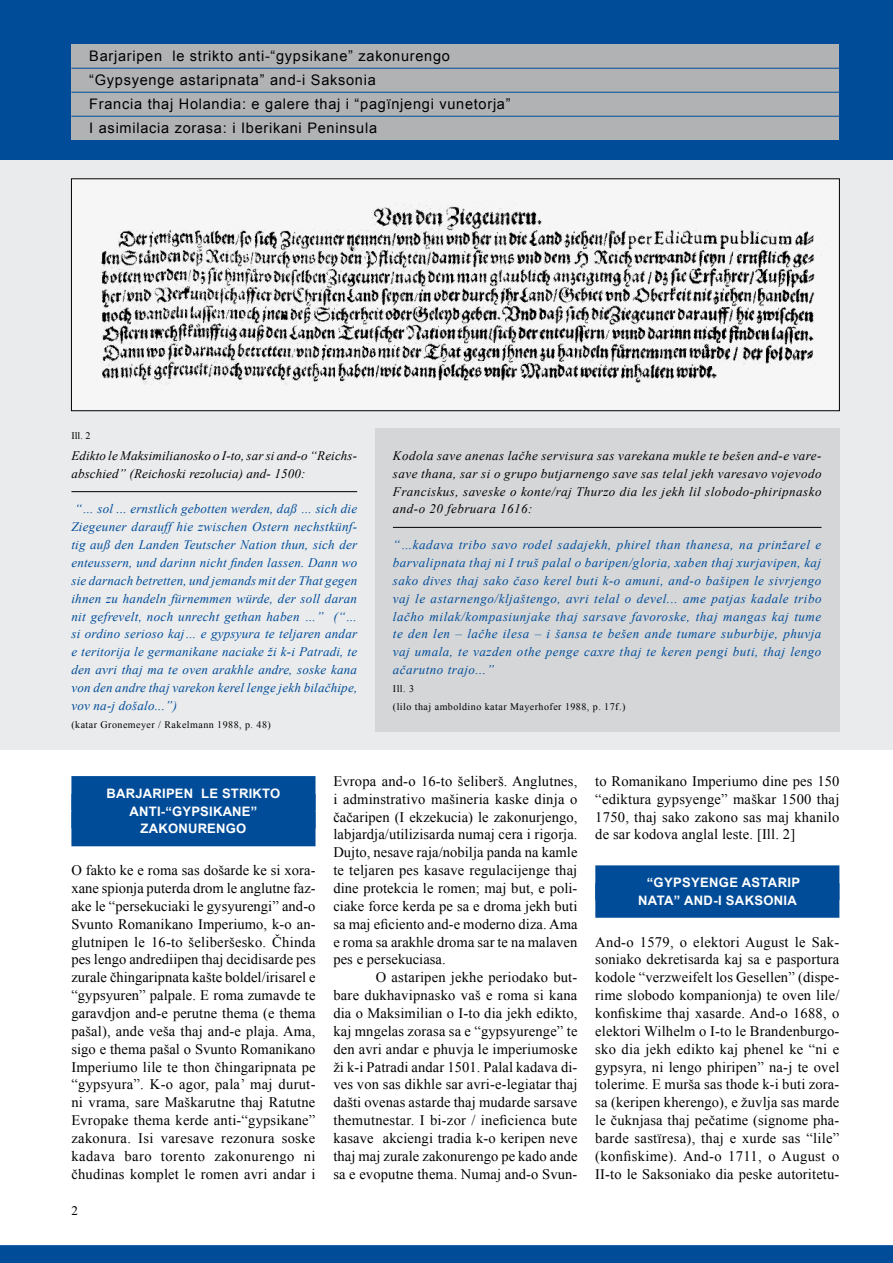
<style>
.page{position:relative;width:893px;height:1263px;background:#fff}
.page>*{position:absolute;margin:0;border:0;box-sizing:border-box;transform-origin:0 0}
.t1{font:14.55px/17.9px "Times New Roman";letter-spacing:.01em;color:#000;text-align:justify}
.t2{font:14.55px/24px "Arial";letter-spacing:.05em;color:#000}
.t3{font:italic 13.05px/17.9px "Times New Roman";letter-spacing:.015em;color:#004c99;text-align:justify}
.t4{font:italic 13.05px/17.9px "Times New Roman";letter-spacing:.01em;color:#000}
.t5{font:700 13.05px/17.9px "Arial";letter-spacing:.015em;color:#fff}
.t6{font:10.05px/17.9px "Times New Roman";letter-spacing:.045em;color:#000}
</style>
<div class="page">
<div style="left:0;top:0;width:893px;height:161px;background:#004c99"></div>
<div style="left:0;top:161px;width:893px;height:589px;background:#eaebec"></div>
<div style="left:0;top:1245px;width:893px;height:18px;background:#004c99"></div>
<div style="left:71px;top:45px;width:768px;height:95px;background:#b1b2b4"></div>
<hr style="left:71px;top:68px;width:768px;height:1px;background:#004c99">
<hr style="left:71px;top:92px;width:768px;height:1px;background:#004c99">
<hr style="left:71px;top:116px;width:768px;height:1px;background:#004c99">
<div style="left:71px;top:776px;width:244px;height:34px;background:#004c99"></div>
<div style="left:71px;top:794px;width:244px;height:34px;background:#004c99"></div>
<div style="left:71px;top:812px;width:244px;height:34px;background:#004c99"></div>
<div style="left:595px;top:865px;width:244px;height:35px;background:#004c99"></div>
<div style="left:595px;top:883px;width:244px;height:35px;background:#004c99"></div>
<hr style="left:71px;top:491px;width:286px;height:1px;background:#000">
<img style="left:73px;top:181px;width:764px;height:228px">
<div style="left:71px;top:179px;width:768px;height:232px;border:1px solid #000"></div>
<div style="left:375px;top:429px;width:464px;height:303px;background:#d5d6d7"></div>
<hr style="left:393px;top:527px;width:428px;height:1px;background:#000">
<p class="t2" style="left:89px;top:45px;width:423px">Barjaripen le strikto anti-“gypsikane” zakonurengo “Gypsyenge astaripnata” and-i Saksonia<br>Francia thaj Holandia: e galere thaj i “pagïnjengi vunetorja” I asimilacia zorasa: i I berikani Peninsula</p>
<p class="t6" style="left:71px;top:427px;width:20px">Ill. 2</p>
<p class="t4" style="left:71px;top:446px;width:287px">Edikto le Maksimilianosko o I-to, sar si and-o “Reichs&shy;abschied” (Reichoski rezolucia) and- 1500:</p>
<p class="t3" style="left:71px;top:500px;width:287px">“… sol ... ernstlich gebotten werden, daß … sich die Ziegeuner darauff hie zwischen Ostern nechstkünf&shy;tig auß den Landen Teutscher Nation thun, sich der enteussern, und darinn nicht finden lassen. Dann wo sie darnach betretten, und jemands mit der That gegen ihnen zu handeln fürnemmen würde, der soll daran nit gefrevelt, noch unrecht gethan haben …” (“… si ordino serioso kaj… e gypsyura te teljaren andar e teritorija le germanikane naciake ži k-i Patradi, te den avri thaj ma te oven arakhle andre, soske kana von den andre thaj varekon kerel lenge jekh bilačhipe, vov na-j došalo...”)</p>
<p class="t6" style="left:71px;top:715px;width:201px">(katar Gronemeyer / Rakelmann 1988, p. 48)</p>
<p class="t4" style="left:393px;top:446px;width:430px;text-align:justify">Kodola save anenas lačhe servisura sas varekana mukle te bešen and-e vare&shy;save thana, sar si o grupo butjarnengo save sas telal jekh varesavo vojevodo Franciskus, saveske o konte/raj Thurzo dia les jekh lil slobodo-phiripnasko and-o 20 februara 1616:</p>
<p class="t3" style="left:393px;top:536px;width:430px">“…kadava tribo savo rodel sadajekh, phirel than thanesa, na prinžarel e barvalipnata thaj ni I truš palal o baripen/gloria, xaben thaj xurjavipen, kaj sako dives thaj sako časo kerel buti k-o amuni, and-o bašipen le sivrjengo vaj le astarnengo/kljaštengo, avri telal o devel... ame patjas kadale tribo lačho milak/kompasiunjake thaj sarsave favoroske, thaj mangas kaj tume te den len – lačhe ilesa – i šansa te bešen ande tumare suburbije, phuvja vaj umala, te vazden othe penge caxre thaj te keren pengi buti, thaj lengo ačarutno trajo...”</p>
<p class="t6" style="left:393px;top:680px;width:234px">Ill. 3<br>(lilo thaj amboldino katar Mayerhofer 1988, p. 17f.)</p>
<p class="t5" style="left:107px;top:785px;width:46px">BARJARIPEN</p>
<p class="t5" style="left:201px;top:785px;width:71px">LE STRI KTO</p>
<p class="t5" style="left:130px;top:802px;width:9px">ANTI</p>
<p class="t5" style="left:161px;top:802px;width:72px">-“GYPSIKANE</p>
<p class="t5" style="left:251px;top:802px;width:8px">”</p>
<p class="t5" style="left:141px;top:820px;width:38px">ZAKONUREN</p>
<p class="t5" style="left:226px;top:820px;width:21px">GO</p>
<p class="t1" style="left:71px;top:861px;width:246px">O fakto ke e roma sas došarde ke si xora&shy;xane spionja puterda drom le anglutne faz&shy;ake le “persekuciaki le gysyurengi” and-o Svunto Romanikano Imperiumo, k-o an&shy;glutnipen le 16-to šeliberšesko. Čhinda pes lengo andrediipen thaj decidisarde pes zurale čhingaripnata kašte boldel/irisarel e “gypsyuren” palpale. E roma zumavde te garavdjon and-e perutne thema (e thema pašal), ande veša thaj and-e plaja. Ama, sigo e thema pašal o Svunto Romanikano Imperiumo lile te thon čhingaripnata pe “gypsyura”. K-o agor, pala’ maj durut&shy;ni vrama, sare Maškarutne thaj Ratutne Evropake thema kerde anti-“gypsikane” zakonura. Isi varesave rezonura soske kadava baro torento zakonurengo ni čhudinas komplet le romen avri andar i</p>
<p class="t1" style="left:333px;top:772px;width:246px">Evropa and-o 16-to šeliberš. Anglutnes, i adminstrativo mašineria kaske dinja o čačaripen (I ekzekucia) le zakonurjengo, labjardja/utilizisarda numaj cera i rigorja.<br>Dujto, nesave raja/nobilja panda na kamle te teljaren pes kasave regulacijenge thaj dine protekcia le romen; maj but, e poli&shy;ciake force kerda pe sa e droma jekh buti sa maj eficiento and-e moderno diza. Ama e roma sa arakhle droma sar te na malaven pes e persekuciasa.</p>
<p class="t1" style="left:333px;top:968px;width:246px;text-indent:43px">O astaripen jekhe periodako but&shy;bare dukhavipnasko vaš e roma si kana dia o Maksimilian o I-to dia jekh edikto, kaj mngelas zorasa sa e “gypsyurenge” te den avri andar e phuvja le imperiumoske ži k-i Patradi andar 1501. Palal kadava di&shy;ves von sas dikhle sar avri-e-legiatar thaj dašti ovenas astarde thaj mudarde sarsave themutnestar. I bi-zor / ineficienca bute kasave akciengi tradia k-o keripen neve thaj maj zurale zakonurengo pe kado ande sa e evoputne thema. Numaj and-o Svun-</p>
<p class="t1" style="left:595px;top:772px;width:246px">to Romanikano Imperiumo dine pes 150 “ediktura gypsyenge” maškar 1500 thaj 1750, thaj sako zakono sas maj khanilo de sar kodova anglal leste. [Ill. 2]</p>
<p class="t5" style="left:638px;top:874px;width:132px;text-indent:8px">“GYPSYEN GE ASTARIP<br>NATA</p>
<p class="t5" style="left:674px;top:892px;width:99px">” AN D-I SAKSONIA</p>
<p class="t1" style="left:595px;top:932px;width:246px">And-o 1579, o elektori August le Sak&shy;soniako dekretisarda kaj sa e pasportura kodole “verzweifelt los Gesellen” (dispe&shy;rime slobodo kompanionja) te oven lile/ konfiskime thaj xasarde. And-o 1688, o elektori Wilhelm o I-to le Brandenburgo&shy;sko dia jekh edikto kaj phenel ke “ni e gypsyra, ni lengo phiripen” na-j te ovel tolerime. E murša sas thode k-i buti zora&shy;sa (keripen kherengo), e žuvlja sas marde le čuknjasa thaj pečatime (signome pha&shy;barde sastïresa), thaj e xurde sas “lile” (konfiskime). And-o 1711, o August o II-to le Saksoniako dia peske autoritetu-</p>
</div>
